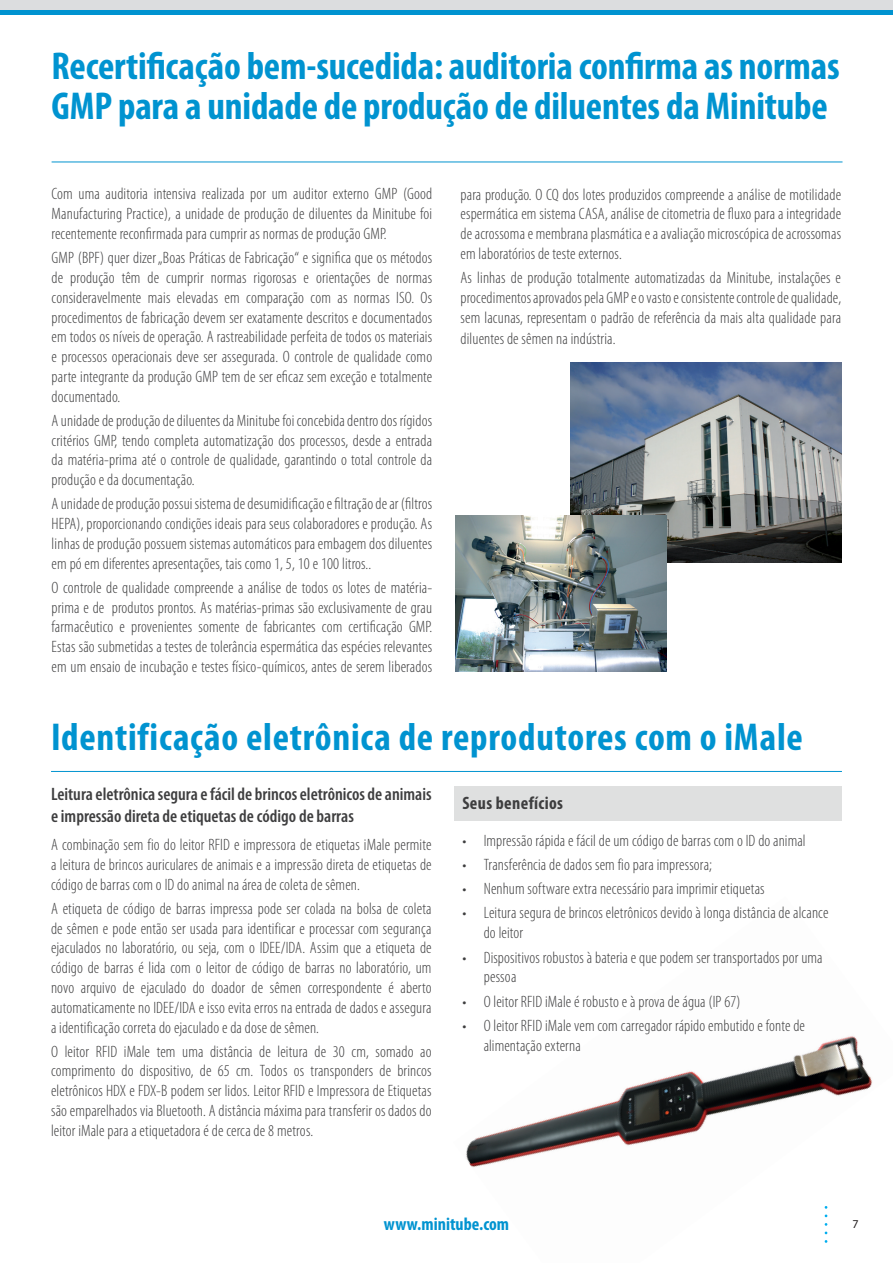
<style>
.page{position:relative;width:893px;height:1263px;background:#fff}
.page>*{position:absolute;margin:0;border:0;box-sizing:border-box;transform-origin:0 0}
.t1{font:700 condensed 39px/40.5px "Myriad Pro";letter-spacing:-.005em;color:#0093d0}
.t2{font:700 condensed 39px "Myriad Pro";letter-spacing:.02em;color:#0093d0}
.t3{font:600 condensed 18px/21.6px "Myriad Pro";color:#3e3e3f}
.t4{font:700 condensed 18px "Myriad Pro";color:#0093d0}
.t5{font:700 condensed 18px "Myriad Pro";letter-spacing:.02em;color:#3e3e3f}
.t6{font:300 condensed 16.5px/19.8px "Myriad Pro";letter-spacing:.01em;color:#3e3e3f;text-align:justify}
.t7{font:12px "Myriad Pro";color:#231f20}
</style>
<div class="page">
<div style="left:0;top:10px;width:893px;height:5px;background:#0093d0"></div>
<div style="left:0;top:0;width:893px;height:10px;background:#dcdddf"></div>
<img style="left:466px;top:1036px;width:406px;height:207px">
<div style="left:454px;top:786px;width:387px;height:34px;background:#dfe0e0"></div>
<hr style="left:51px;top:771px;width:791px;height:1px;background:#0093d0">
<hr style="left:52px;top:162px;width:790px;height:1px;background:#0093d0">
<img style="left:571px;top:363px;width:271px;height:199px">
<img style="left:456px;top:516px;width:210px;height:155px">
<h1 class="t1" style="left:52px;top:45px;width:789px">Recertificação bem-sucedida: auditoria confirma as normas<br>GMP para a unidade de produção de diluentes da Minitube</h1>
<p class="t6" style="left:52px;top:185px;width:382px">Com uma auditoria intensiva realizada por um auditor externo GMP (Good Manufacturing Practice), a unidade de produção de diluentes da Minitube foi recentemente reconfirmada para cumprir as normas de produção GMP.</p>
<p class="t6" style="left:52px;top:248px;width:382px">GMP (BPF) quer dizer „Boas Práticas de Fabricação“ e significa que os métodos de produção têm de cumprir normas rigorosas e orientações de normas consideravelmente mais elevadas em comparação com as normas ISO. Os procedimentos de fabricação devem ser exatamente descritos e documentados em todos os níveis de operação. A rastreabilidade perfeita de todos os materiais e processos operacionais deve ser assegurada. O controle de qualidade como parte integrante da produção GMP tem de ser eficaz sem exceção e totalmente documentado.</p>
<p class="t6" style="left:52px;top:411px;width:382px">A unidade de produção de diluentes da Minitube foi concebida dentro dos rígidos critérios GMP, tendo completa automatização dos processos, desde a entrada da matéria-prima até o controle de qualidade, garantindo o total controle da produção e da documentação.</p>
<p class="t6" style="left:52px;top:494px;width:382px">A unidade de produção possui sistema de desumidificação e filtração de ar (filtros HEPA), proporcionando condições ideais para seus colaboradores e produção. As linhas de produção possuem sistemas automáticos para embagem dos diluentes em pó em diferentes apresentações, tais como 1, 5, 10 e 100 litros..</p>
<p class="t6" style="left:52px;top:578px;width:382px">O controle de qualidade compreende a análise de todos os lotes de matéria&shy;prima e de produtos prontos. As matérias-primas são exclusivamente de grau farmacêutico e provenientes somente de fabricantes com certificação GMP.<br>Estas são submetidas a testes de tolerância espermática das espécies relevantes em um ensaio de incubação e testes físico-químicos, antes de serem liberados</p>
<p class="t6" style="left:460px;top:185px;width:382px">para produção. O CQ dos lotes produzidos compreende a análise de motilidade espermática em sistema CASA, análise de citometria de fluxo para a integridade de acrossoma e membrana plasmática e a avaliação microscópica de acrossomas em laboratórios de teste externos.</p>
<p class="t6" style="left:460px;top:268px;width:382px">As linhas de produção totalmente automatizadas da Minitube, instalações e procedimentos aprovados pela GMP e o vasto e consistente controle de qualidade, sem lacunas, representam o padrão de referência da mais alta qualidade para</p>
<p class="t6" style="left:460px;top:329px;width:157px">diluentes de sêmen na indústria.</p>
<h1 class="t2" style="left:51px;top:712px;width:753px">Identificação eletrônica de reprodutores com o iMale</h1>
<p class="t3" style="left:51px;top:784px;width:382px">Leitura eletrônica segura e fácil de brincos eletrônicos de animais e impressão direta de etiquetas de código de barras</p>
<p class="t6" style="left:51px;top:835px;width:382px">A combinação sem fio do leitor RFID e impressora de etiquetas iMale permite a leitura de brincos auriculares de animais e a impressão direta de etiquetas de código de barras com o ID do animal na área de coleta de sêmen.</p>
<p class="t6" style="left:51px;top:899px;width:382px">A etiqueta de código de barras impressa pode ser colada na bolsa de coleta de sêmen e pode então ser usada para identificar e processar com segurança ejaculados no laboratório, ou seja, com o IDEE/IDA. Assim que a etiqueta de código de barras é lida com o leitor de código de barras no laboratório, um novo arquivo de ejaculado do doador de sêmen correspondente é aberto automaticamente no IDEE/IDA e isso evita erros na entrada de dados e assegura a identificação correta do ejaculado e da dose de sêmen.</p>
<p class="t6" style="left:51px;top:1042px;width:382px">O leitor RFID iMale tem uma distância de leitura de 30 cm, somado ao comprimento do dispositivo, de 65 cm. Todos os transponders de brincos eletrônicos HDX e FDX-B podem ser lidos. Leitor RFID e Impressora de Etiquetas são emparelhados via Bluetooth. A distância máxima para transferir os dados do leitor iMale para a etiquetadora é de cerca de 8 metros.</p>
<p class="t5" style="left:462px;top:791px;width:102px">Seus benefícios</p>
<p class="t6" style="left:462px;top:830px;width:345px">• Impressão rápida e fácil de um código de barras com o ID do animal</p>
<p class="t6" style="left:462px;top:855px;width:251px">• Transferência de dados sem fio para impressora;</p>
<p class="t6" style="left:462px;top:879px;width:304px">• Nenhum software extra necessário para imprimir etiquetas</p>
<p class="t6" style="left:484px;top:903px;width:346px;text-indent:-21px">• Leitura segura de brincos eletrônicos devido à longa distância de alcance do leitor</p>
<p class="t6" style="left:484px;top:947px;width:340px;text-indent:-21px">• Dispositivos robustos à bateria e que podem ser transportados por uma pessoa</p>
<p class="t6" style="left:462px;top:992px;width:280px">• O leitor RFID iMale é robusto e à prova de água (IP 67)</p>
<p class="t6" style="left:484px;top:1016px;width:323px;text-indent:-21px">• O leitor RFID iMale vem com carregador rápido embutido e fonte de alimentação externa</p>
<p class="t4" style="left:384px;top:1212px;width:127px">www.minitube.com</p>
<p class="t7" style="left:852px;top:1216px;width:8px">7</p>
</div>
